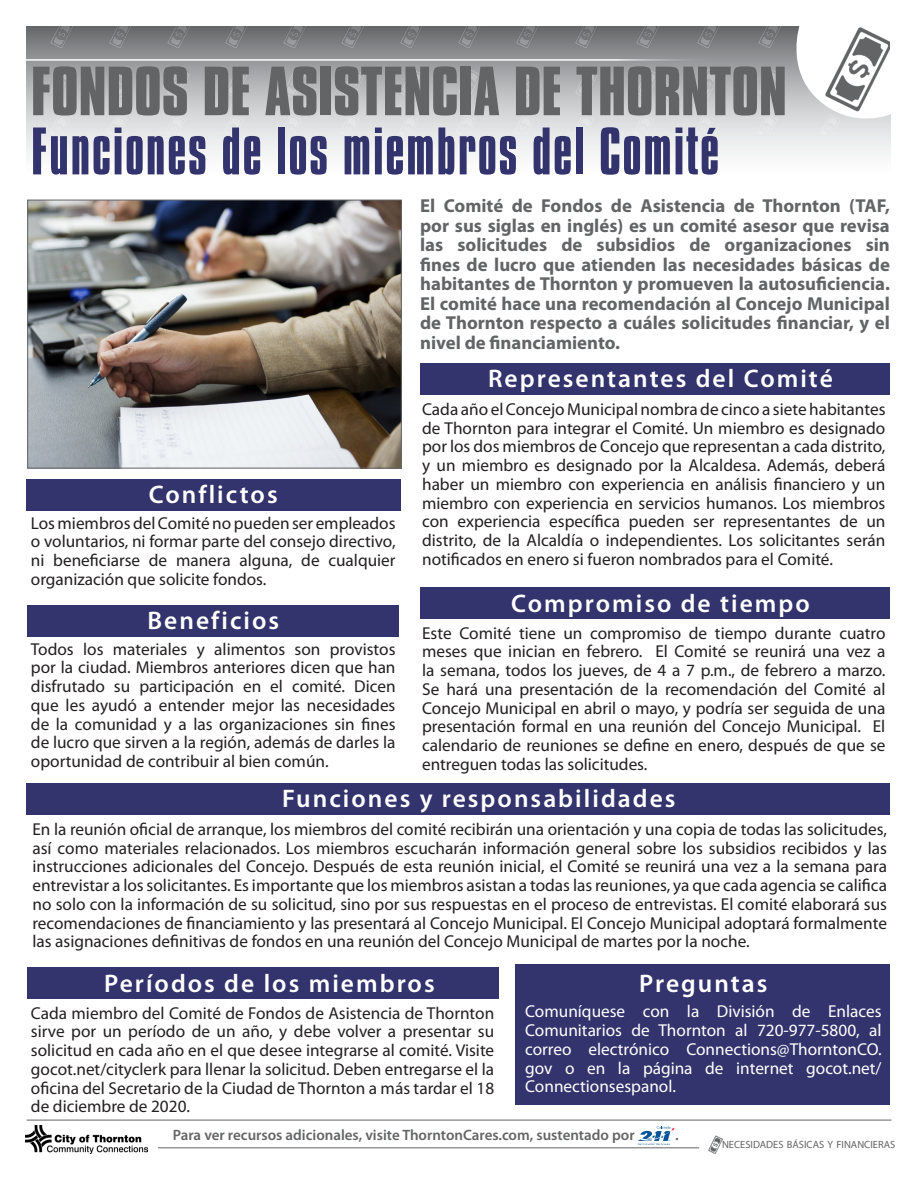
<style>
.page{position:relative;width:918px;height:1188px;background:#fff}
.page>*{position:absolute;margin:0;border:0;box-sizing:border-box;transform-origin:0 0}
.Flyer_Header{font:700 59.85px "Compacta BT";color:#636466}
.Flyer_Header-2{font:57.75px "Compacta BT";letter-spacing:.03em;color:#33346d}
.Paragraph_Subheading{font:600 25.5px "Myriad Pro";letter-spacing:.08em;color:#fff}
.Paragraph_SubHeading{font:600 25.5px "Myriad Pro";letter-spacing:.08em;color:#fff}
.Pullout{font:700 18.75px/19.5px "Myriad Pro";color:#636466;text-align:justify}
.Body_Text{font:17.25px/18.8px "Myriad Pro";color:#231f20;text-align:justify}
.Body_Text_-_White{font:17.25px/18.8px "Myriad Pro";color:#fff;text-align:justify}
.t1{font:600 15px "Myriad Pro";color:#636466}
.t2{font:10.5px "Myriad Pro";color:#636466}
</style>
<div class="page">
<div style="left:27px;top:606px;width:372px;height:31px;background:#33346d"></div>
<div style="left:27px;top:479px;width:374px;height:32px;background:#33346d"></div>
<div style="left:516px;top:964px;width:374px;height:141px;background:#33346d"></div>
<div style="left:26px;top:27px;width:864px;height:151px;background:linear-gradient(to bottom,#737578,#fff)"></div>
<img style="left:50px;top:67px;width:24px;height:32px">
<img style="left:110px;top:67px;width:24px;height:32px">
<img style="left:636px;top:68px;width:24px;height:31px">
<img style="left:758px;top:27px;width:24px;height:23px">
<img style="left:696px;top:68px;width:24px;height:31px">
<img style="left:575px;top:68px;width:24px;height:31px">
<img style="left:692px;top:112px;width:24px;height:21px">
<img style="left:817px;top:163px;width:24px;height:15px">
<img style="left:754px;top:112px;width:24px;height:21px">
<img style="left:630px;top:112px;width:25px;height:22px">
<img style="left:754px;top:163px;width:24px;height:15px">
<img style="left:570px;top:112px;width:24px;height:21px">
<img style="left:758px;top:68px;width:25px;height:31px">
<img style="left:636px;top:27px;width:24px;height:23px">
<img style="left:817px;top:132px;width:24px;height:1px">
<img style="left:570px;top:162px;width:24px;height:16px">
<img style="left:696px;top:27px;width:24px;height:23px">
<img style="left:452px;top:163px;width:25px;height:15px">
<img style="left:575px;top:27px;width:24px;height:23px">
<img style="left:515px;top:68px;width:25px;height:31px">
<img style="left:515px;top:27px;width:25px;height:23px">
<img style="left:453px;top:112px;width:24px;height:22px">
<img style="left:457px;top:68px;width:25px;height:31px">
<img style="left:395px;top:112px;width:25px;height:22px">
<img style="left:511px;top:112px;width:24px;height:21px">
<img style="left:336px;top:112px;width:25px;height:22px">
<img style="left:278px;top:112px;width:24px;height:22px">
<img style="left:692px;top:162px;width:24px;height:16px">
<img style="left:336px;top:163px;width:24px;height:15px">
<img style="left:278px;top:163px;width:24px;height:15px">
<img style="left:631px;top:162px;width:24px;height:16px">
<img style="left:400px;top:68px;width:24px;height:31px">
<img style="left:511px;top:162px;width:24px;height:16px">
<img style="left:50px;top:27px;width:24px;height:23px">
<img style="left:108px;top:27px;width:24px;height:23px">
<img style="left:395px;top:163px;width:24px;height:15px">
<img style="left:457px;top:27px;width:25px;height:23px">
<img style="left:399px;top:27px;width:25px;height:23px">
<img style="left:224px;top:27px;width:25px;height:23px">
<img style="left:283px;top:27px;width:24px;height:23px">
<img style="left:166px;top:68px;width:25px;height:31px">
<img style="left:220px;top:112px;width:25px;height:22px">
<img style="left:162px;top:112px;width:24px;height:22px">
<img style="left:46px;top:112px;width:24px;height:22px">
<img style="left:220px;top:163px;width:25px;height:15px">
<img style="left:104px;top:112px;width:24px;height:22px">
<img style="left:341px;top:27px;width:24px;height:23px">
<img style="left:341px;top:68px;width:25px;height:31px">
<img style="left:282px;top:68px;width:25px;height:31px">
<img style="left:167px;top:27px;width:24px;height:23px">
<img style="left:224px;top:68px;width:25px;height:31px">
<img style="left:162px;top:163px;width:24px;height:15px">
<img style="left:103px;top:162px;width:25px;height:16px">
<img style="left:46px;top:163px;width:24px;height:15px">
<hr style="left:21px;top:59px;width:702px;height:2px;background:#fff">
<hr style="left:158px;top:1147px;width:541px;height:1px;background:#636466">
<img style="left:26px;top:1125px;width:122px;height:29px">
<img style="left:708px;top:1136px;width:15px;height:18px">
<img style="left:29px;top:202px;width:371px;height:264px">
<div style="left:27px;top:200px;width:375px;height:268px;border:1px solid #636466"></div>
<svg style="left:785px;top:26px;width:106px;height:106px"></svg>
<img style="left:825px;top:27px;width:65px;height:85px">
<svg style="left:638px;top:1126px;width:37px;height:19px"></svg>
<div style="left:420px;top:363px;width:470px;height:32px;background:#33346d"></div>
<div style="left:420px;top:587px;width:470px;height:32px;background:#33346d"></div>
<div style="left:27px;top:967px;width:472px;height:31px;background:#33346d"></div>
<div style="left:27px;top:783px;width:863px;height:32px;background:#33346d"></div>
<hr style="left:27px;top:1120px;width:864px;height:1px;background:#636466">
<p class="Flyer_Header" style="left:31px;top:55px;width:757px">FONDOS DE ASISTENCIA DE THORNTON</p>
<p class="Flyer_Header-2" style="left:31px;top:118px;width:690px">Funciones de los miembros del Comité</p>
<p class="Paragraph_Subheading" style="left:149px;top:481px;width:130px">Conflictos</p>
<p class="Body_Text" style="left:31px;top:514px;width:366px">Los miembros del Comité no pueden ser empleados o voluntarios, ni formar parte del consejo directivo, ni beneficiarse de manera alguna, de cualquier organización que solicite fondos.</p>
<p class="Paragraph_Subheading" style="left:147px;top:607px;width:133px">Beneficios</p>
<p class="Body_Text" style="left:31px;top:640px;width:366px">Todos los materiales y alimentos son provistos por la ciudad. Miembros anteriores dicen que han disfrutado su participación en el comité. Dicen que les ayudó a entender mejor las necesidades de la comunidad y a las organizaciones sin fines de lucro que sirven a la región, además de darles la oportunidad de contribuir al bien común.</p>
<p class="Pullout" style="left:420px;top:196px;width:471px">El Comité de Fondos de Asistencia de Thornton (TAF, por sus siglas en inglés) es un comité asesor que revisa las solicitudes de subsidios de organizaciones sin fines de lucro que atienden las necesidades básicas de habitantes de Thornton y promueven la autosuficiencia.<br>El comité hace una recomendación al Concejo Municipal de Thornton respecto a cuáles solicitudes financiar, y el nivel de financiamiento.</p>
<p class="Paragraph_Subheading" style="left:488px;top:364px;width:346px">Representantes del Comité</p>
<p class="Body_Text" style="left:422px;top:400px;width:465px">Cada año el Concejo Municipal nombra de cinco a siete habitantes de Thornton para integrar el Comité. Un miembro es designado por los dos miembros de Concejo que representan a cada distrito, y un miembro es designado por la Alcaldesa. Además, deberá haber un miembro con experiencia en análisis financiero y un miembro con experiencia en servicios humanos. Los miembros con experiencia específica pueden ser representantes de un distrito, de la Alcaldía o independientes. Los solicitantes serán notificados en enero si fueron nombrados para el Comité.</p>
<p class="Paragraph_Subheading" style="left:511px;top:589px;width:300px">Compromiso de tiempo</p>
<p class="Body_Text" style="left:422px;top:624px;width:465px">Este Comité tiene un compromiso de tiempo durante cuatro meses que inician en febrero. El Comité se reunirá una vez a la semana, todos los jueves, de 4 a 7 p.m., de febrero a marzo.<br>Se hará una presentación de la recomendación del Comité al Concejo Municipal en abril o mayo, y podría ser seguida de una presentación formal en una reunión del Concejo Municipal. El calendario de reuniones se define en enero, después de que se entreguen todas las solicitudes.</p>
<p class="Paragraph_Subheading" style="left:282px;top:784px;width:395px">Funciones y responsabilidades</p>
<p class="Body_Text" style="left:32px;top:820px;width:856px">En la reunión oficial de arranque, los miembros del comité recibirán una orientación y una copia de todas las solicitudes, así como materiales relacionados. Los miembros escucharán información general sobre los subsidios recibidos y las instrucciones adicionales del Concejo. Después de esta reunión inicial, el Comité se reunirá una vez a la semana para entrevistar a los solicitantes. Es importante que los miembros asistan a todas las reuniones, ya que cada agencia se califica no solo con la información de su solicitud, sino por sus respuestas en el proceso de entrevistas. El comité elaborará sus recomendaciones de financiamiento y las presentará al Concejo Municipal. El Concejo Municipal adoptará formalmente las asignaciones definitivas de fondos en una reunión del Concejo Municipal de martes por la noche.</p>
<p class="Paragraph_Subheading" style="left:104px;top:969px;width:332px">Períodos de los miembros</p>
<p class="Body_Text" style="left:31px;top:1004px;width:465px">Cada miembro del Comité de Fondos de Asistencia de Thornton sirve por un período de un año, y debe volver a presentar su solicitud en cada año en el que desee integrarse al comité. Visite gocot.net/cityclerk para llenar la solicitud. Deben entregarse el la oficina del Secretario de la Ciudad de Thornton a más tardar el 18 de diciembre de 2020.</p>
<p class="Paragraph_SubHeading" style="left:639px;top:969px;width:130px">Preguntas</p>
<p class="Body_Text_-_White" style="left:525px;top:1002px;width:358px">Comuníquese con la División de Enlaces Comunitarios de Thornton al 720-977-5800, al correo electrónico Connections@ThorntonCO. gov o en la página de internet gocot.net/ Connectionsespanol.</p>
<p class="t1" style="left:173px;top:1126px;width:463px">Para ver recursos adicionales, visite ThorntonCares.com, sustentado por</p>
<p class="t1" style="left:675px;top:1126px;width:5px">.</p>
<p class="t2" style="left:722px;top:1139px;width:175px">NECESIDADES BÁSICAS Y FINANCIERAS</p>
</div>
